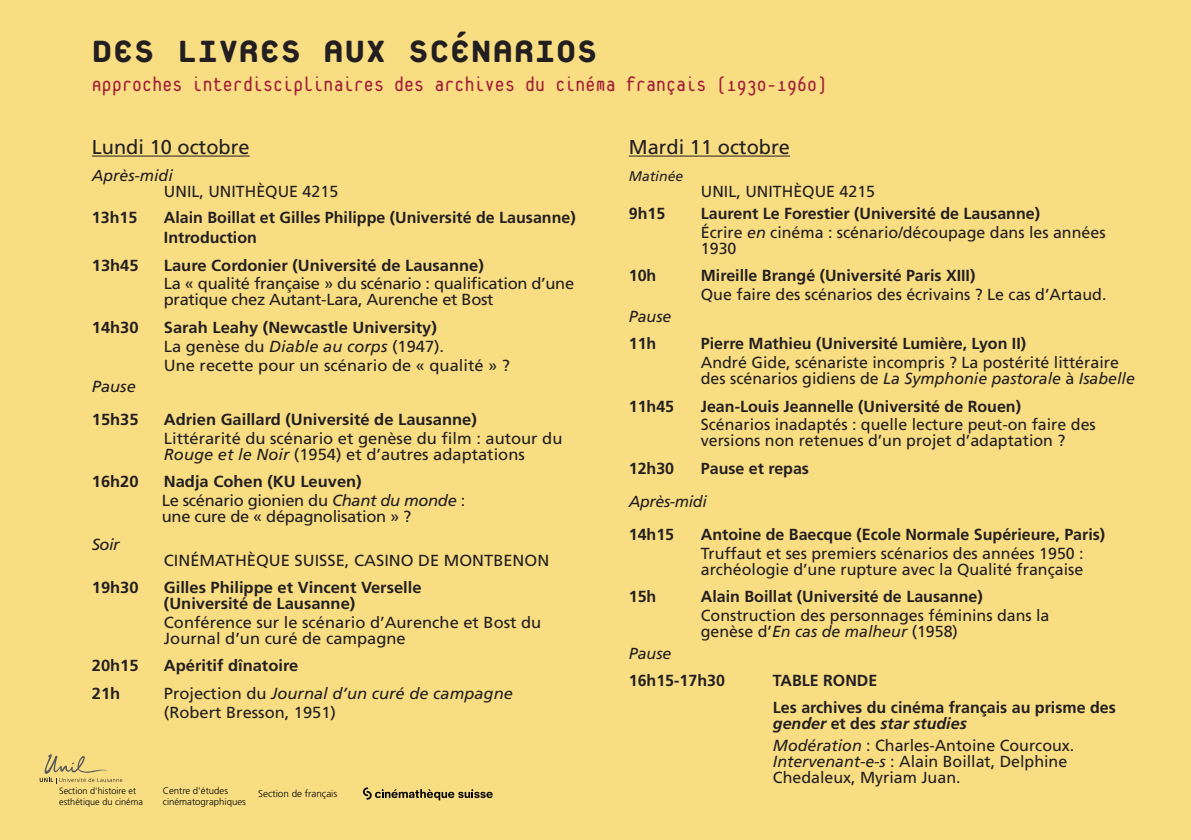
<style>
.page{position:relative;width:1191px;height:840px;background:#fff}
.page>*{position:absolute;margin:0;border:0;box-sizing:border-box;transform-origin:0 0}
.t1{font:800 46px "Platelet";letter-spacing:.005em;color:#231f20}
.t2{font:22px "Platelet";letter-spacing:.01em;color:#a22037}
.t3{font:20px "Frutiger LT Std";color:#231f20}
.t4{font:16px/16px "Frutiger LT Std";color:#231f20}
.t5{font:700 16px/20px "Frutiger LT Std";color:#231f20}
.t6{font:16px/16px "Frutiger LT Std";letter-spacing:-.02em;color:#231f20}
.t7{font:italic 16px "Frutiger LT Std";color:#231f20}
.t8{font:italic 16px "Frutiger LT Std";letter-spacing:-.02em;color:#231f20}
.t9{font:italic 14px "Frutiger LT Std";color:#231f20}
.t10{font:300 9.8px "Frutiger LT Std";color:#000}
.t11{font:300 9.6px/11px "Frutiger LT Std";color:#000}
.t12{font:300 9.2px/10.6px "Frutiger LT Std";color:#000}
.s1{font-weight:700}
.s2{font-style:italic}
.s3{font-weight:400}
.s4{font-weight:400;font-style:italic}
.s5{font-weight:700;font-style:italic}
</style>
<div class="page">
<div style="left:0;top:0;width:1191px;height:839px;background:#f8dd83"></div>
<hr style="left:92px;top:155px;width:158px;height:1px;background:#231f20">
<svg style="left:363px;top:787px;width:129px;height:13px;background:#b5a15f"></svg>
<hr style="left:629px;top:155px;width:161px;height:1px;background:#231f20">
<svg style="left:40px;top:754px;width:82px;height:29px;background:#e2ca7b"></svg>
<h1 class="t1" style="left:92px;top:30px;width:507px">DES LIVRES AUX SCÉNARIOS</h1>
<h2 class="t2" style="left:92px;top:76px;width:737px">Approches interdisciplinaires des archives du cinéma français (1930-1960)</h2>
<p class="t3" style="left:92px;top:135px;width:159px">Lundi 10 octobre</p>
<p class="t7" style="left:92px;top:166px;width:82px">Après-midi</p>
<p class="t4" style="left:164px;top:184px;width:176px">UNIL, UNITHÈQUE 4215</p>
<p class="t5" style="left:92px;top:207px;width:47px">13h15</p>
<p class="t5" style="left:164px;top:207px;width:413px">Alain Boillat et Gilles Philippe (Université de Lausanne)<br>Introduction</p>
<p class="t5" style="left:92px;top:255px;width:48px">13h45</p>
<p class="t5" style="left:164px;top:255px;width:321px">Laure Cordonier (Université de Lausanne)</p>
<p class="t6" style="left:164px;top:276px;width:412px">La « qualité française » du scénario : qualification d’une pratique chez Autant-Lara, Aurenche et Bost</p>
<p class="t5" style="left:92px;top:317px;width:48px">14h30</p>
<p class="t4" style="left:164px;top:318px;width:348px;line-height:18.8px"><span class="s1">Sarah Leahy (Newcastle University)<br></span>La genèse du <span class="s2">Diable au corps</span> (1947).<br>Une recette pour un scénario de « qualité » ?</p>
<p class="t7" style="left:92px;top:377px;width:45px">Pause</p>
<p class="t5" style="left:92px;top:409px;width:48px">15h35</p>
<p class="t5" style="left:164px;top:409px;width:314px">Adrien Gaillard (Université de Lausanne)</p>
<p class="t4" style="left:164px;top:430px;width:400px">Littérarité du scénario et genèse du film : autour du<br><span class="s2">Rouge et le Noir</span> (1954) et d’autres adaptations</p>
<p class="t5" style="left:92px;top:471px;width:48px">16h20</p>
<p class="t5" style="left:162px;top:472px;width:305px;line-height:18.8px">Nadja Cohen (KU Leuven)<br><span class="s3">Le scénario gionien du</span> <span class="s4">Chant du monde</span> <span class="s3">:</span></p>
<p class="t6" style="left:162px;top:508px;width:251px">une cure de « dépagnolisation » ?</p>
<p class="t7" style="left:92px;top:534px;width:29px">Soir</p>
<p class="t4" style="left:164px;top:552px;width:387px">CINÉMATHÈQUE SUISSE, CASINO DE MONTBENON</p>
<p class="t5" style="left:92px;top:577px;width:48px">19h30</p>
<p class="t5" style="left:164px;top:579px;width:259px;line-height:16px">Gilles Philippe et Vincent Verselle (Université de Lausanne)</p>
<p class="t4" style="left:164px;top:614px;width:379px">Conférence sur le scénario d’Aurenche et Bost du<br>Journal d’un curé de campagne</p>
<p class="t5" style="left:92px;top:655px;width:48px">20h15</p>
<p class="t5" style="left:164px;top:655px;width:136px">Apéritif dînatoire</p>
<p class="t5" style="left:92px;top:682px;width:30px">21h</p>
<p class="t4" style="left:164px;top:683px;width:350px;line-height:18.8px">Projection du <span class="s2">Journal d’un curé de campagne </span>(Robert Bresson, 1951)</p>
<p class="t11" style="left:163px;top:784px;width:85px">Centre d'études cinématographiques</p>
<p class="t12" style="left:59px;top:785px;width:85px">Section d'histoire et esthétique du cinéma</p>
<p class="t10" style="left:258px;top:787px;width:81px">Section de français</p>
<p class="t3" style="left:629px;top:135px;width:163px">Mardi 11 octobre</p>
<p class="t9" style="left:629px;top:168px;width:56px">Matinée</p>
<p class="t4" style="left:701px;top:184px;width:176px">UNIL, UNITHÈQUE 4215</p>
<p class="t5" style="left:629px;top:203px;width:38px">9h15</p>
<p class="t4" style="left:701px;top:204px;width:406px;line-height:18.8px"><span class="s1">Laurent Le Forestier (Université de Lausanne)<br></span>Écrire <span class="s2">en</span> cinéma : scénario/découpage dans les années</p>
<p class="t4" style="left:701px;top:240px;width:37px">1930</p>
<p class="t5" style="left:629px;top:266px;width:29px">10h</p>
<p class="t5" style="left:701px;top:266px;width:276px">Mireille Brangé (Université Paris XIII)</p>
<p class="t4" style="left:701px;top:286px;width:407px">Que faire des scénarios des écrivains ? Le cas d’Artaud.</p>
<p class="t7" style="left:629px;top:307px;width:44px">Pause</p>
<p class="t5" style="left:629px;top:333px;width:29px">11h</p>
<p class="t5" style="left:701px;top:333px;width:327px">Pierre Mathieu (Université Lumière, Lyon II)</p>
<p class="t4" style="left:701px;top:354px;width:435px">André Gide, scénariste incompris ? La postérité littéraire des scénarios gidiens de <span class="s2">La Symphonie pastorale</span> à <span class="s2">Isabelle</span></p>
<p class="t5" style="left:629px;top:396px;width:47px">11h45</p>
<p class="t5" style="left:701px;top:396px;width:322px">Jean-Louis Jeannelle (Université de Rouen)</p>
<p class="t4" style="left:701px;top:416px;width:396px">Scénarios inadaptés : quelle lecture peut-on faire des versions non retenues d’un projet d’adaptation ?</p>
<p class="t5" style="left:629px;top:458px;width:47px">12h30</p>
<p class="t5" style="left:701px;top:458px;width:110px">Pause et repas</p>
<p class="t8" style="left:629px;top:491px;width:80px">Après-midi</p>
<p class="t5" style="left:629px;top:524px;width:47px">14h15</p>
<p class="t5" style="left:701px;top:524px;width:406px">Antoine de Baecque (Ecole Normale Supérieure, Paris)</p>
<p class="t4" style="left:701px;top:545px;width:384px">Truffaut et ses premiers scénarios des années 1950 : archéologie d’une rupture avec la Qualité française</p>
<p class="t5" style="left:629px;top:586px;width:29px">15h</p>
<p class="t5" style="left:701px;top:586px;width:283px">Alain Boillat (Université de Lausanne)</p>
<p class="t4" style="left:701px;top:607px;width:350px">Construction des personnages féminins dans la genèse d’<span class="s2">En cas de malheur</span> (1958)</p>
<p class="t7" style="left:629px;top:643px;width:44px">Pause</p>
<p class="t5" style="left:629px;top:670px;width:98px">16h15-17h30</p>
<p class="t5" style="left:773px;top:666px;width:344px;line-height:27.4px">TABLE RONDE<br>Les archives du cinéma français au prisme des</p>
<p class="t4" style="left:773px;top:712px;width:303px;line-height:21.6px"><span class="s5">gender</span> <span class="s1">et des</span> <span class="s5">star studies<br></span><span class="s2">Modération</span> : Charles-Antoine Courcoux.</p>
<p class="t4" style="left:773px;top:753px;width:296px"><span class="s2">Intervenant-e-s</span> : Alain Boillat, Delphine<br>Chedaleux, Myriam Juan.</p>
</div>
